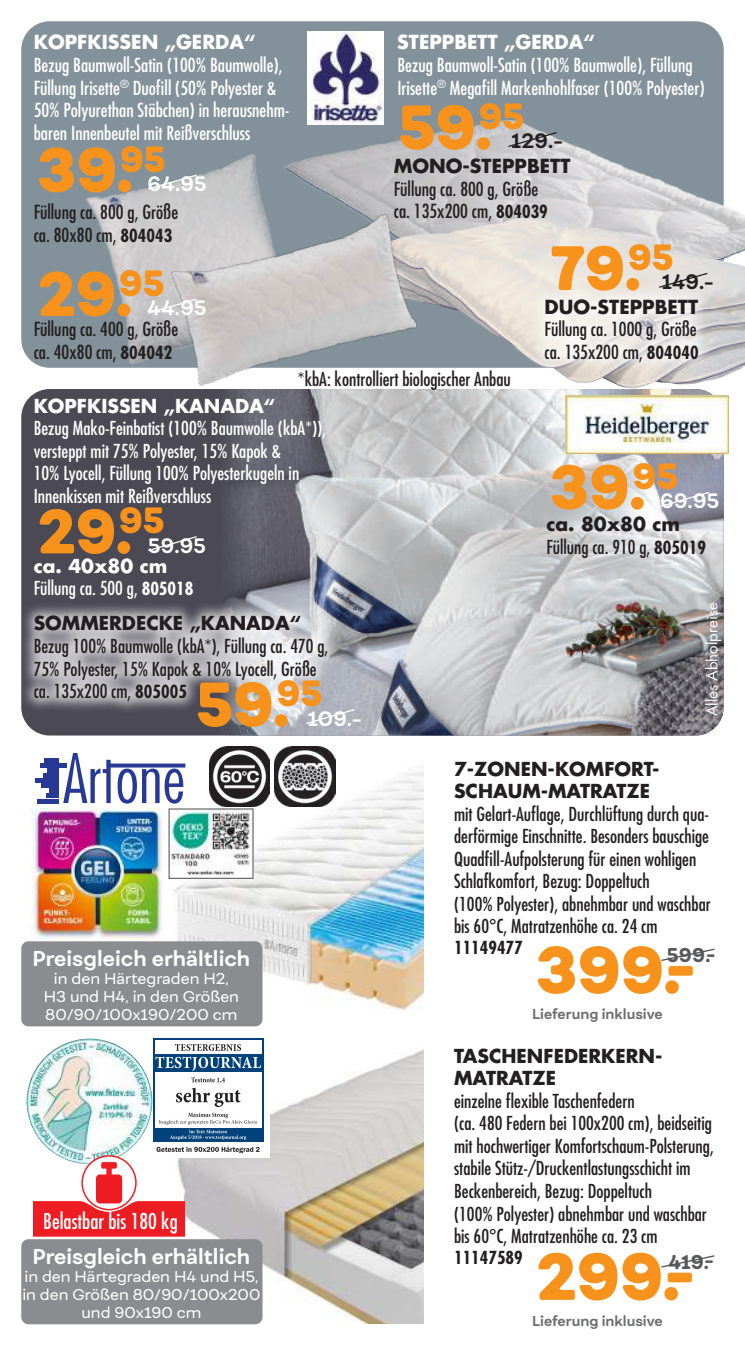
<style>
.page{position:relative;width:745px;height:1347px;background:#fff}
.page>*{position:absolute;margin:0;border:0;box-sizing:border-box;transform-origin:0 0}
.t1{font:800 63.75px "Fibra One";letter-spacing:-.01em;color:#f7931d}
.t2{font:800 60px "Fibra One";letter-spacing:-.01em;color:#f7931d}
.t3{font:800 35px "Fibra One";color:#f7931d}
.t4{font:condensed 21.25px "Futura Std";color:#fff}
.t5{font:700 20.5px "Fibra One";color:#fff}
.t6{font:700 20px "Fibra One";letter-spacing:.015em;color:#fff}
.t7{font:700 20px "Fibra One";letter-spacing:.015em;color:#231f20}
.t8{font:800 19.25px "Fibra One";letter-spacing:.01em;color:#57585a}
.t9{font:condensed 19px/22.8px "Futura Std";color:#fff}
.t10{font:condensed 19px/22.8px "Futura Std";color:#231f20}
.t11{font:700 19px "Futura Std";color:#fff}
.t12{font:700 19px "Futura Std";color:#231f20}
.t13{font:condensed 18.75px/22.5px "Futura Std";color:#231f20}
.t14{font:condensed 18.75px/22.5px "Futura Std";color:#fff}
.t15{font:700 18.75px/22.5px "Futura Std";color:#231f20}
.t16{font:700 18.75px "Futura Std";color:#fff}
.t17{font:700 condensed 17.5px "Futura Std";color:#231f20}
.t18{font:15px/18px "Fibra One";color:#fff;text-align:center}
.t19{font:15px "Futura Std";color:#fff}
.t20{font:700 13.75px "Fibra One";color:#6c6d70}
.s1{font-weight:700;font-size:17.5px}
.s2{font-weight:700;font-stretch:normal}
</style>
<div class="page">
<img style="left:151px;top:1013px;width:272px;height:310px">
<svg style="left:661px;top:1255px;width:54px;height:13px"></svg>
<div style="left:21px;top:1239px;width:241px;height:85px;background:#8a8c8f;border-radius:7px"></div>
<div style="left:146px;top:1032px;width:123px;height:125px;background:#fff"></div>
<svg style="left:156px;top:1146px;width:103px;height:7px"></svg>
<svg style="left:153px;top:1038px;width:110px;height:103px"></svg>
<div style="left:154px;top:1040px;width:107px;height:13px;background:#fff"></div>
<svg style="left:175px;top:1044px;width:66px;height:6px"></svg>
<div style="left:154px;top:1072px;width:107px;height:55px;background:#fff"></div>
<div style="left:154px;top:1129px;width:107px;height:11px;background:#004279"></div>
<svg style="left:159px;top:1077px;width:98px;height:63px"></svg>
<svg style="left:155px;top:1056px;width:106px;height:14px"></svg>
<img style="left:27px;top:1038px;width:125px;height:126px;border-radius:63px">
<svg style="left:82px;top:1155px;width:54px;height:54px"></svg>
<svg style="left:33px;top:1162px;width:152px;height:74px"></svg>
<div style="left:21px;top:21px;width:702px;height:347px;background:#83929a;border-radius:28px"></div>
<div style="left:21px;top:389px;width:702px;height:346px;background:#4a4954;border-radius:28px"></div>
<img style="left:221px;top:389px;width:501px;height:346px">
<img style="left:302px;top:119px;width:442px;height:99px">
<img style="left:443px;top:218px;width:301px;height:170px">
<img style="left:86px;top:154px;width:216px;height:210px">
<img style="left:307px;top:32px;width:76px;height:93px">
<img style="left:140px;top:177px;width:303px;height:228px">
<svg style="left:147px;top:173px;width:51px;height:17px"></svg>
<svg style="left:147px;top:298px;width:51px;height:16px"></svg>
<svg style="left:506px;top:131px;width:51px;height:17px"></svg>
<div style="left:530px;top:285px;width:182px;height:91px;background:#fff;opacity:.77"></div>
<svg style="left:657px;top:272px;width:51px;height:17px"></svg>
<div style="left:20px;top:602px;width:321px;height:113px;background:#fff;opacity:.75"></div>
<img style="left:565px;top:395px;width:162px;height:59px">
<svg style="left:148px;top:536px;width:49px;height:15px"></svg>
<svg style="left:659px;top:491px;width:51px;height:17px"></svg>
<svg style="left:304px;top:708px;width:52px;height:17px"></svg>
<img style="left:174px;top:758px;width:249px;height:254px">
<div style="left:32px;top:746px;width:156px;height:64px;background:#fff"></div>
<hr style="left:44px;top:758px;width:14px;height:4px;background:#273895">
<hr style="left:40px;top:763px;width:27px;height:4px;background:#273895">
<hr style="left:47px;top:768px;width:11px;height:4px;background:#273895">
<hr style="left:43px;top:773px;width:15px;height:4px;background:#273895">
<div style="left:35px;top:778px;width:23px;height:5px;background:#273895"></div>
<hr style="left:41px;top:784px;width:17px;height:4px;background:#273895">
<hr style="left:46px;top:794px;width:12px;height:4px;background:#273895">
<hr style="left:37px;top:799px;width:21px;height:4px;background:#273895">
<svg style="left:49px;top:753px;width:136px;height:50px"></svg>
<img style="left:170px;top:810px;width:81px;height:67px">
<div style="left:168px;top:808px;width:85px;height:71px;border:1px solid #6c6d70"></div>
<svg style="left:661px;top:948px;width:54px;height:13px"></svg>
<div style="left:21px;top:941px;width:241px;height:85px;background:#8a8c8f;border-radius:7px"></div>
<img style="left:32px;top:808px;width:131px;height:131px">
<img style="left:209px;top:746px;width:60px;height:60px">
<img style="left:275px;top:746px;width:60px;height:60px">
<p class="t11" style="left:34px;top:29px;width:224px">KOPFKISSEN „GERDA“</p>
<p class="t9" style="left:34px;top:53px;width:257px">Bezug Baumwoll-Satin (100% Baumwolle), Füllung Irisette<sup>®</sup> Duofill (50% Polyester &amp; 50% Polyurethan Stäbchen) in herausnehm&shy;baren Innenbeutel mit Reißverschluss</p>
<h2 class="t2" style="left:37px;top:130px;width:130px">39.<sup>95</sup></h2>
<p class="t6" style="left:147px;top:171px;width:61px">64.95</p>
<p class="t10" style="left:34px;top:201px;width:146px">Füllung ca. 800 g, Größe ca. 80x80 cm, <span class="s1">804043</span></p>
<h2 class="t2" style="left:37px;top:254px;width:128px">29.<sup>95</sup></h2>
<p class="t6" style="left:147px;top:295px;width:60px">44.95</p>
<p class="t10" style="left:34px;top:318px;width:146px">Füllung ca. 400 g, Größe ca. 40x80 cm, <span class="s1">804042</span></p>
<p class="t11" style="left:397px;top:29px;width:199px">STEPPBETT „GERDA“</p>
<p class="t9" style="left:397px;top:53px;width:309px">Bezug Baumwoll-Satin (100% Baumwolle), Füllung<br>Irisette<sup>®</sup> Megafill Markenhohlfaser (100% Polyester)</p>
<h2 class="t2" style="left:398px;top:88px;width:128px">59.<sup>95</sup></h2>
<p class="t7" style="left:511px;top:128px;width:53px">129.-</p>
<p class="t12" style="left:393px;top:153px;width:178px">MONO-STEPPBETT</p>
<p class="t10" style="left:393px;top:177px;width:155px">Füllung ca. 800 g, Größe ca. 135x200 cm, <span class="s1">804039</span></p>
<h2 class="t2" style="left:550px;top:229px;width:124px">79.<sup>95</sup></h2>
<p class="t7" style="left:661px;top:269px;width:54px">149.-</p>
<p class="t13" style="left:298px;top:367px;width:214px">*kbA: kontrolliert biologischer Anbau</p>
<p class="t12" style="left:544px;top:294px;width:155px">DUO-STEPPBETT</p>
<p class="t10" style="left:544px;top:318px;width:155px">Füllung ca. 1000 g, Größe ca. 135x200 cm, <span class="s1">804040</span></p>
<p class="t16" style="left:34px;top:393px;width:243px">KOPFKISSEN „KANADA“</p>
<p class="t14" style="left:34px;top:417px;width:294px">Bezug Mako-Feinbatist (100% Baumwolle (kbA*)), versteppt mit 75% Polyester, 15% Kapok &amp;<br>10% Lyocell, Füllung 100% Polyesterkugeln in Innenkissen mit Reißverschluss</p>
<h3 class="t3" style="left:119px;top:497px;width:47px">95</h3>
<p class="t6" style="left:148px;top:532px;width:59px">59.95</p>
<h2 class="t2" style="left:37px;top:492px;width:96px">29.</h2>
<p class="t14" style="left:34px;top:554px;width:161px"><span class="s2">ca. 40x80 cm<br></span>Füllung ca. 500 g, <span class="s1">805018</span></p>
<p class="t15" style="left:34px;top:612px;width:269px">SOMMERDECKE „KANADA“</p>
<p class="t13" style="left:34px;top:634px;width:296px">Bezug 100% Baumwolle (kbA*), Füllung ca. 470 g,<br>75% Polyester, 15% Kapok &amp; 10% Lyocell, Größe ca. 135x200 cm, <span class="s1">805005</span></p>
<h2 class="t2" style="left:196px;top:665px;width:128px">59.<sup>95</sup></h2>
<p class="t6" style="left:308px;top:705px;width:56px">109.-</p>
<p class="t5" style="left:32px;top:945px;width:219px">Preisgleich erhältlich</p>
<p class="t18" style="left:44px;top:969px;width:197px">in den Härtegraden H2,<br>H3 und H4, in den Größen<br>80/90/100x190/200 cm</p>
<p class="t4" style="left:43px;top:1208px;width:136px">Belastbar bis 180 kg</p>
<p class="t5" style="left:32px;top:1243px;width:219px">Preisgleich erhältlich</p>
<p class="t18" style="left:22px;top:1266px;width:239px">in den Härtegraden H4 und H5, in den Größen 80/90/100x200 und 90x190 cm</p>
<h2 class="t2" style="left:549px;top:448px;width:130px">39.<sup>95</sup></h2>
<p class="t6" style="left:659px;top:488px;width:60px">69.95</p>
<p class="t15" style="left:546px;top:513px;width:135px">ca. 80x80 cm</p>
<p class="t13" style="left:546px;top:535px;width:161px">Füllung ca. 910 g, <span class="s1">805019</span></p>
<p class="t19" style="left:702px;top:716px;width:115px;rotate:-90deg">Alles Abholpreise</p>
<p class="t15" style="left:454px;top:757px;width:207px">7-ZONEN-KOMFORT-<br>SCHAUM-MATRATZE</p>
<p class="t13" style="left:454px;top:802px;width:258px">mit Gelart-Auflage, Durchlüftung durch qua&shy;derförmige Einschnitte. Besonders bauschige Quadfill-Aufpolsterung für einen wohligen Schlafkomfort, Bezug: Doppeltuch<br>(100% Polyester), abnehmbar und waschbar bis 60°C, Matratzenhöhe ca. 24 cm</p>
<p class="t17" style="left:454px;top:937px;width:70px">11149477</p>
<h1 class="t1" style="left:535px;top:928px;width:162px">399.-</h1>
<p class="t8" style="left:666px;top:942px;width:50px">599.-</p>
<p class="t20" style="left:531px;top:1005px;width:132px">Lieferung inklusive</p>
<p class="t15" style="left:454px;top:1044px;width:210px">TASCHENFEDERKERN-<br>MATRATZE</p>
<p class="t13" style="left:454px;top:1089px;width:261px">einzelne flexible Taschenfedern<br>(ca. 480 Federn bei 100x200 cm), beidseitig mit hochwertiger Komfortschaum-Polsterung, stabile Stütz-/Druckentlastungsschicht im Beckenbereich, Bezug: Doppeltuch<br>(100% Polyester) abnehmbar und waschbar bis 60°C, Matratzenhöhe ca. 23 cm</p>
<p class="t17" style="left:454px;top:1246px;width:70px">11147589</p>
<h1 class="t1" style="left:536px;top:1234px;width:160px">299.-</h1>
<p class="t8" style="left:668px;top:1249px;width:47px">419.-</p>
<p class="t20" style="left:531px;top:1312px;width:132px">Lieferung inklusive</p>
</div>
